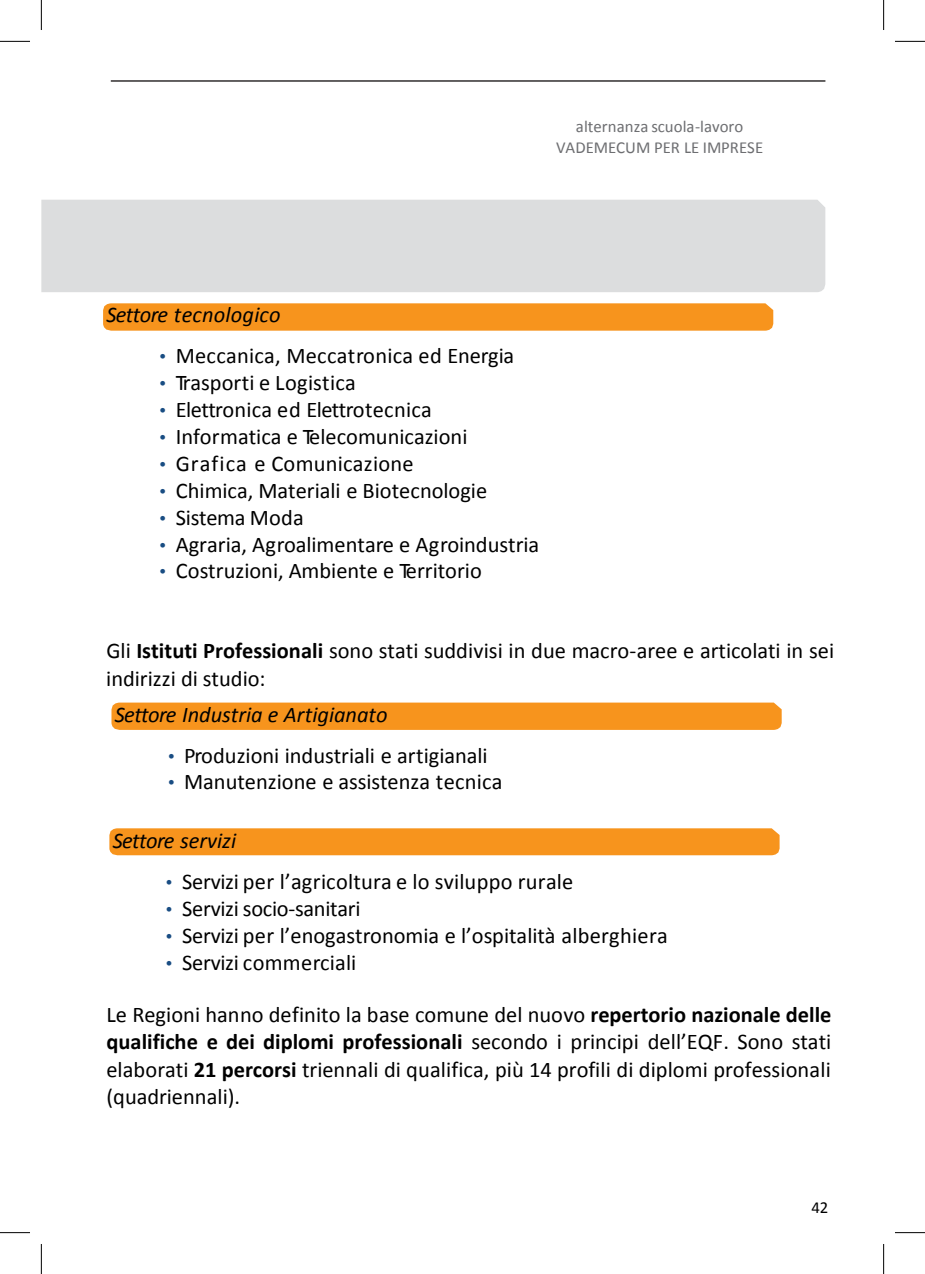
<style>
.page{position:relative;width:925px;height:1274px;background:#fff}
.page>*{position:absolute;margin:0;border:0;box-sizing:border-box;transform-origin:0 0}
.t1{font:22.4px/27.4px "Calibri";color:#000}
.t2{font:italic 22.4px "Calibri";letter-spacing:-.005em;color:#000}
.t3{font:16.8px/20.2px "Calibri";color:#6d6e71;text-align:center}
.t4{font:16.8px "Calibri";color:#000}
.s1{font-family:"Arial";font-size:18.8px;color:#194d83}
.s2{font-weight:700}
</style>
<div class="page">
<hr style="left:111px;top:80px;width:714px;height:2px;background:#231f20">
<div style="left:41px;top:200px;width:784px;height:92px;background:#dcddde"></div>
<div style="left:103px;top:303px;width:670px;height:27px;background:#f7941d"></div>
<div style="left:109px;top:828px;width:670px;height:27px;background:#f7941d"></div>
<div style="left:111px;top:702px;width:670px;height:27px;background:#f7941d"></div>
<hr style="left:0;top:41px;width:30px;height:1px;background:#000">
<hr style="left:895px;top:41px;width:30px;height:1px;background:#000">
<hr style="left:0;top:1232px;width:30px;height:1px;background:#000">
<hr style="left:895px;top:1232px;width:30px;height:1px;background:#000">
<hr style="left:41px;top:0;width:1px;height:30px;background:#000">
<hr style="left:41px;top:1243px;width:1px;height:30px;background:#000">
<hr style="left:883px;top:0;width:1px;height:30px;background:#000">
<hr style="left:883px;top:1243px;width:1px;height:30px;background:#000">
<p class="t3" style="left:556px;top:116px;width:209px">alternanza scuola-lavoro<br>VADEMECUM PER LE IMPRESE</p>
<p class="t2" style="left:106px;top:301px;width:176px">Settore tecnologico</p>
<p class="t1" style="left:160px;top:341px;width:356px"><span class="s1">•</span> Meccanica, Meccatronica ed Energia</p>
<p class="t1" style="left:160px;top:368px;width:198px"><span class="s1">•</span> Trasporti e Logistica</p>
<p class="t1" style="left:160px;top:395px;width:274px"><span class="s1">•</span> Elettronica ed Elettrotecnica</p>
<p class="t1" style="left:160px;top:421px;width:309px"><span class="s1">•</span> Informatica e Telecomunicazioni</p>
<p class="t1" style="left:160px;top:448px;width:255px"><span class="s1">•</span> Grafica e Comunicazione</p>
<p class="t1" style="left:160px;top:475px;width:329px"><span class="s1">•</span> Chimica, Materiali e Biotecnologie</p>
<p class="t1" style="left:160px;top:502px;width:146px"><span class="s1">•</span> Sistema Moda</p>
<p class="t1" style="left:160px;top:529px;width:381px"><span class="s1">•</span> Agraria, Agroalimentare e Agroindustria</p>
<p class="t1" style="left:160px;top:556px;width:324px"><span class="s1">•</span> Costruzioni, Ambiente e Territorio</p>
<p class="t1" style="left:106px;top:635px;width:729px">Gli <span class="s2">Istituti Professionali</span> sono stati suddivisi in due macro-aree e articolati in sei indirizzi di studio:</p>
<p class="t2" style="left:115px;top:700px;width:274px">Settore Industria e Artigianato</p>
<p class="t1" style="left:168px;top:740px;width:321px"><span class="s1">•</span> Produzioni industriali e artigianali</p>
<p class="t1" style="left:168px;top:767px;width:336px"><span class="s1">•</span> Manutenzione e assistenza tecnica</p>
<p class="t2" style="left:113px;top:827px;width:125px">Settore servizi</p>
<p class="t1" style="left:166px;top:867px;width:409px"><span class="s1">•</span> Servizi per l’agricoltura e lo sviluppo rurale</p>
<p class="t1" style="left:166px;top:894px;width:196px"><span class="s1">•</span> Servizi socio-sanitari</p>
<p class="t1" style="left:166px;top:920px;width:503px"><span class="s1">•</span> Servizi per l’enogastronomia e l’ospitalità alberghiera</p>
<p class="t1" style="left:166px;top:947px;width:192px"><span class="s1">•</span> Servizi commerciali</p>
<p class="t1" style="left:106px;top:999px;width:726px;text-align:justify">Le Regioni hanno definito la base comune del nuovo <span class="s2">repertorio nazionale delle qualifiche e dei diplomi professionali</span> secondo i principi dell’EQF. Sono stati elaborati <span class="s2">21 percorsi</span> triennali di qualifica, più 14 profili di diplomi professionali (quadriennali).</p>
<p class="t4" style="left:811px;top:1196px;width:18px">42</p>
</div>
